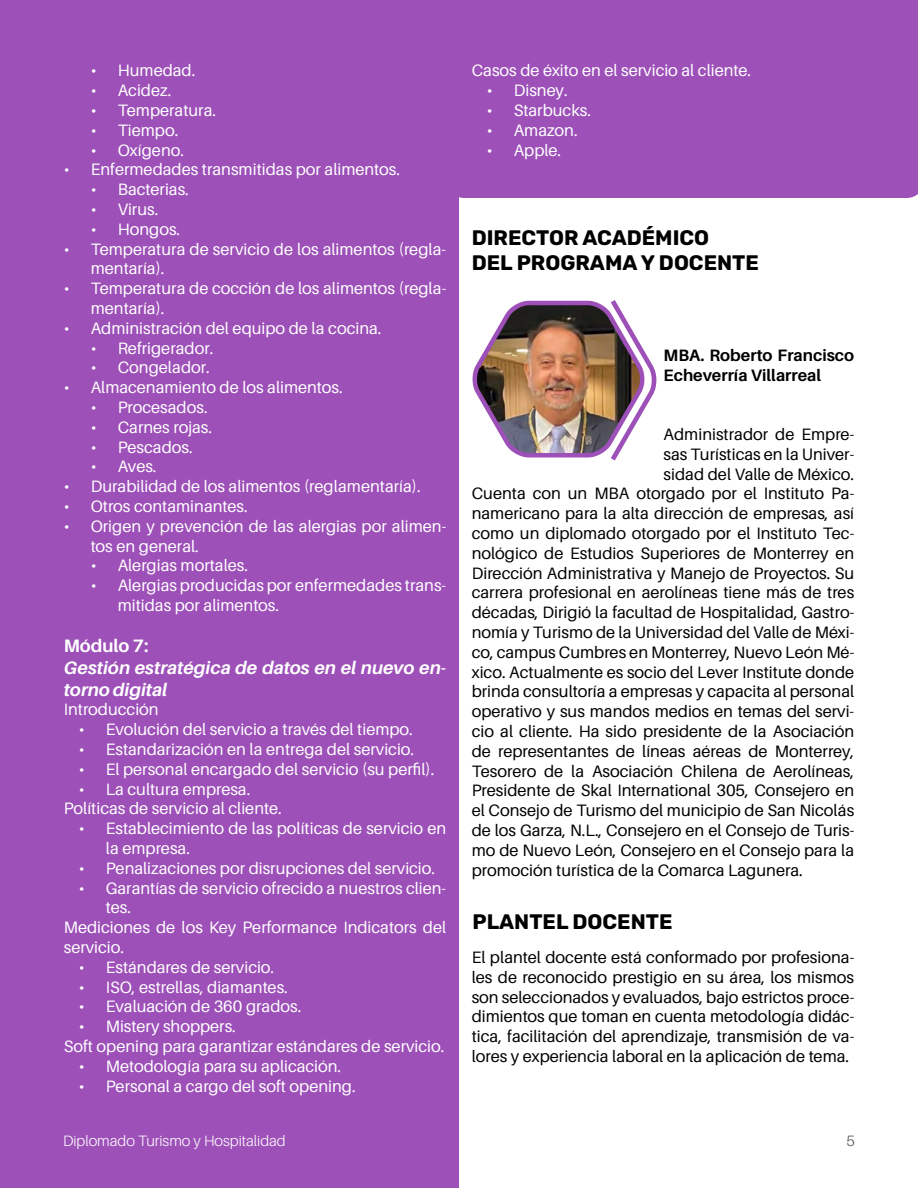
<style>
.page{position:relative;width:918px;height:1188px;background:#fff}
.page>*{position:absolute;margin:0;border:0;box-sizing:border-box;transform-origin:0 0}
.t1{font:700 21px/25.2px "Rubik";color:#000}
.t2{font:italic 700 18px/21.6px "Aileron";color:#fff}
.t3{font:700 18px "Aileron";color:#fff}
.t4{font:16.5px/19.8px "Aileron";color:#000;text-align:justify}
.t5{font:16.5px/19.8px "Aileron";color:#fff}
.t6{font:700 16.5px/19.8px "Aileron";color:#000}
.t7{font:300 15px "Aileron";color:#fff}
.t8{font:300 15px "Aileron";color:#4d4d4d}
</style>
<div class="page">
<div style="left:0;top:0;width:459px;height:1188px;background:#9d50b8"></div>
<div style="left:446px;top:0;width:472px;height:198px;background:#9d50b8"></div>
<img style="left:472px;top:300px;width:185px;height:161px">
<p class="t5" style="left:91px;top:61px;width:106px">• Humedad.</p>
<p class="t5" style="left:91px;top:81px;width:82px">• Acidez.</p>
<p class="t5" style="left:91px;top:101px;width:127px">• Temperatura.</p>
<p class="t5" style="left:91px;top:120px;width:89px">• Tiempo.</p>
<p class="t5" style="left:91px;top:140px;width:95px">• Oxígeno.</p>
<p class="t5" style="left:64px;top:160px;width:338px">• Enfermedades transmitidas por alimentos.</p>
<p class="t5" style="left:91px;top:180px;width:100px">• Bacterias.</p>
<p class="t5" style="left:91px;top:200px;width:69px">• Virus.</p>
<p class="t5" style="left:91px;top:219px;width:91px">• Hongos.</p>
<p class="t5" style="left:91px;top:239px;width:357px;text-indent:-27px">• Temperatura de servicio de los alimentos (regla&shy;mentaría).</p>
<p class="t5" style="left:91px;top:279px;width:357px;text-indent:-27px">• Temperatura de cocción de los alimentos (regla&shy;mentaría).</p>
<p class="t5" style="left:64px;top:318px;width:319px">• Administración del equipo de la cocina.</p>
<p class="t5" style="left:91px;top:338px;width:124px">• Refrigerador.</p>
<p class="t5" style="left:91px;top:358px;width:121px">• Congelador.</p>
<p class="t5" style="left:64px;top:378px;width:281px">• Almacenamiento de los alimentos.</p>
<p class="t5" style="left:91px;top:398px;width:118px">• Procesados.</p>
<p class="t5" style="left:91px;top:417px;width:123px">• Carnes rojas.</p>
<p class="t5" style="left:91px;top:437px;width:104px">• Pescados.</p>
<p class="t5" style="left:91px;top:457px;width:67px">• Aves.</p>
<p class="t5" style="left:64px;top:477px;width:359px">• Durabilidad de los alimentos (reglamentaría).</p>
<p class="t5" style="left:64px;top:497px;width:186px">• Otros contaminantes.</p>
<p class="t5" style="left:91px;top:516px;width:357px;text-indent:-27px">• Origen y prevención de las alergias por alimen&shy;tos en general.</p>
<p class="t5" style="left:91px;top:556px;width:159px">• Alergias mortales.</p>
<p class="t5" style="left:118px;top:576px;width:330px;text-indent:-27px">• Alergias producidas por enfermedades trans&shy;mitidas por alimentos.</p>
<p class="t3" style="left:64px;top:636px;width:86px">Módulo 7:</p>
<p class="t2" style="left:64px;top:657px;width:384px">Gestión estratégica de datos en el nuevo en&shy;torno digital</p>
<p class="t5" style="left:64px;top:700px;width:96px">Introducción</p>
<p class="t5" style="left:79px;top:720px;width:336px">• Evolución del servicio a través del tiempo.</p>
<p class="t5" style="left:79px;top:740px;width:337px">• Estandarización en la entrega del servicio.</p>
<p class="t5" style="left:79px;top:759px;width:357px">• El personal encargado del servicio (su perfil).</p>
<p class="t5" style="left:64px;top:779px;width:220px;text-indent:15px">• La cultura empresa.<br>Políticas de servicio al cliente.</p>
<p class="t5" style="left:106px;top:819px;width:342px;text-indent:-27px">• Establecimiento de las políticas de servicio en la empresa.</p>
<p class="t5" style="left:79px;top:858px;width:358px">• Penalizaciones por disrupciones del servicio.</p>
<p class="t5" style="left:79px;top:878px;width:369px">• Garantías de servicio ofrecido a nuestros clien-</p>
<p class="t5" style="left:106px;top:898px;width:27px">tes.</p>
<p class="t5" style="left:64px;top:918px;width:384px">Mediciones de los Key Performance Indicators del</p>
<p class="t5" style="left:64px;top:938px;width:62px">servicio.</p>
<p class="t5" style="left:79px;top:957px;width:197px">• Estándares de servicio.</p>
<p class="t5" style="left:79px;top:977px;width:211px">• ISO, estrellas, diamantes.</p>
<p class="t5" style="left:79px;top:997px;width:224px">• Evaluación de 360 grados.</p>
<p class="t5" style="left:64px;top:1017px;width:382px;text-indent:15px">• Mistery shoppers.<br>Soft opening para garantizar estándares de servicio.</p>
<p class="t5" style="left:79px;top:1056px;width:264px">• Metodología para su aplicación.</p>
<p class="t5" style="left:79px;top:1076px;width:278px">• Personal a cargo del soft opening.</p>
<p class="t5" style="left:472px;top:61px;width:281px">Casos de éxito en el servicio al cliente.</p>
<p class="t5" style="left:487px;top:81px;width:82px">• Disney.</p>
<p class="t5" style="left:487px;top:101px;width:106px">• Starbucks.</p>
<p class="t5" style="left:487px;top:120px;width:92px">• Amazon.</p>
<p class="t5" style="left:487px;top:140px;width:76px">• Apple.</p>
<p class="t1" style="left:472px;top:225px;width:289px">DIRECTOR ACADÉMICO<br>DEL PROGRAMA Y DOCENTE</p>
<p class="t6" style="left:664px;top:345px;width:192px">MBA. Roberto Francisco<br>Echeverría Villarreal</p>
<p class="t4" style="left:664px;top:424px;width:192px">Administrador de Empre-</p>
<p class="t4" style="left:664px;top:444px;width:192px">sas Turísticas en la Univer-</p>
<p class="t4" style="left:664px;top:464px;width:192px">sidad del Valle de México.</p>
<p class="t4" style="left:472px;top:484px;width:384px">Cuenta con un MBA otorgado por el Instituto Pa-</p>
<p class="t4" style="left:472px;top:504px;width:384px">namericano para la alta dirección de empresas, así</p>
<p class="t4" style="left:472px;top:523px;width:384px">como un diplomado otorgado por el Instituto Tec-</p>
<p class="t4" style="left:472px;top:543px;width:384px">nológico de Estudios Superiores de Monterrey en</p>
<p class="t4" style="left:472px;top:563px;width:384px">Dirección Administrativa y Manejo de Proyectos. Su</p>
<p class="t4" style="left:472px;top:583px;width:384px">carrera profesional en aerolíneas tiene más de tres</p>
<p class="t4" style="left:472px;top:603px;width:384px">décadas, Dirigió la facultad de Hospitalidad, Gastro-</p>
<p class="t4" style="left:472px;top:622px;width:384px">nomía y Turismo de la Universidad del Valle de Méxi-</p>
<p class="t4" style="left:472px;top:642px;width:384px">co, campus Cumbres en Monterrey, Nuevo León Mé-</p>
<p class="t4" style="left:472px;top:662px;width:384px">xico. Actualmente es socio del Lever Institute donde</p>
<p class="t4" style="left:472px;top:682px;width:384px">brinda consultoría a empresas y capacita al personal</p>
<p class="t4" style="left:472px;top:702px;width:384px">operativo y sus mandos medios en temas del servi-</p>
<p class="t4" style="left:472px;top:721px;width:384px">cio al cliente. Ha sido presidente de la Asociación</p>
<p class="t4" style="left:472px;top:741px;width:384px">de representantes de líneas aéreas de Monterrey,</p>
<p class="t4" style="left:472px;top:761px;width:384px">Tesorero de la Asociación Chilena de Aerolíneas,</p>
<p class="t4" style="left:472px;top:781px;width:384px">Presidente de Skal International 305, Consejero en</p>
<p class="t4" style="left:472px;top:801px;width:384px">el Consejo de Turismo del municipio de San Nicolás</p>
<p class="t4" style="left:472px;top:820px;width:384px">de los Garza, N.L., Consejero en el Consejo de Turis-</p>
<p class="t4" style="left:472px;top:840px;width:384px">mo de Nuevo León, Consejero en el Consejo para la</p>
<p class="t4" style="left:472px;top:860px;width:333px">promoción turística de la Comarca Lagunera.</p>
<p class="t1" style="left:473px;top:909px;width:201px">PLANTEL DOCENTE</p>
<p class="t4" style="left:472px;top:947px;width:384px">El plantel docente está conformado por profesiona&shy;les de reconocido prestigio en su área, los mismos son seleccionados y evaluados, bajo estrictos proce&shy;dimientos que toman en cuenta metodología didác&shy;tica, facilitación del aprendizaje, transmisión de va&shy;lores y experiencia laboral en la aplicación de tema.</p>
<p class="t7" style="left:63px;top:1132px;width:224px">Diplomado Turismo y Hospitalidad</p>
<p class="t8" style="left:847px;top:1132px;width:10px">5</p>
</div>
